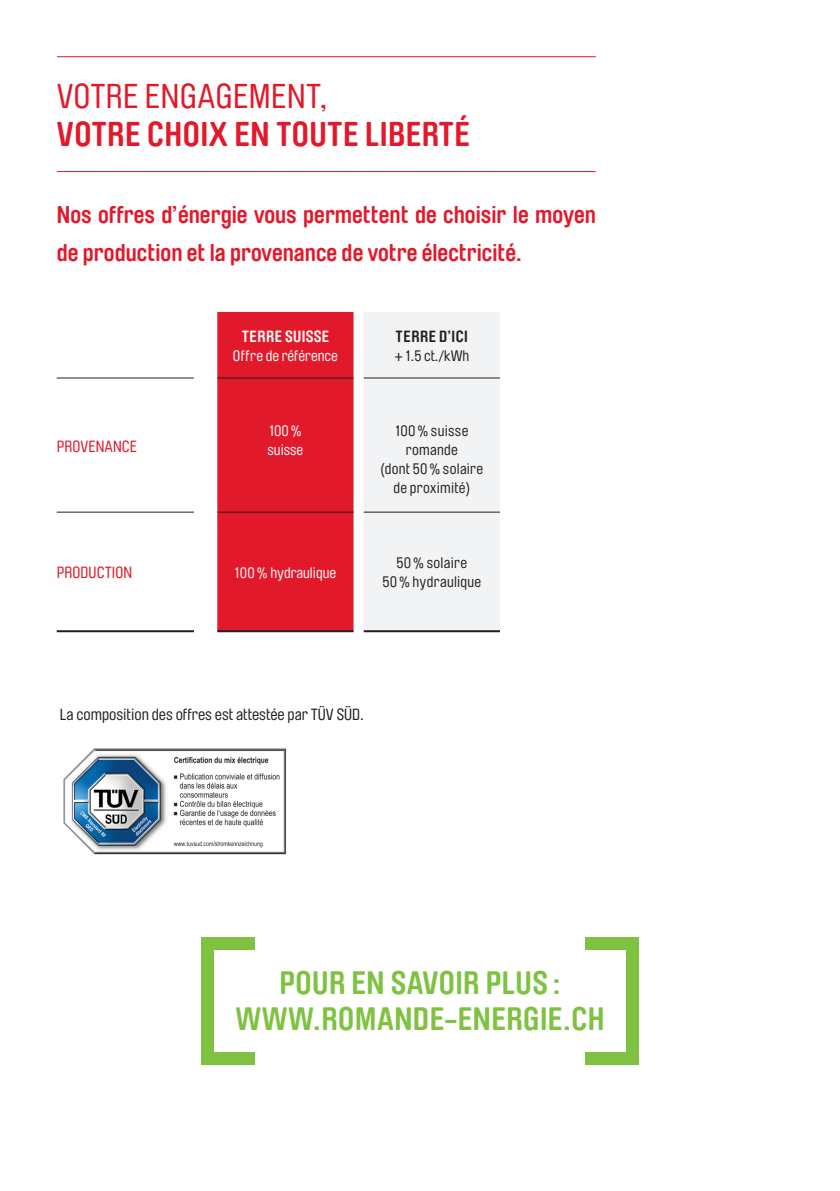
<style>
.page{position:relative;width:840px;height:1191px;background:#fff}
.page>*{position:absolute;margin:0;border:0;box-sizing:border-box;transform-origin:0 0}
.t1{font:700 34px/38.2px "Brauer Neue Std";letter-spacing:.015em;color:#e2192b}
.t2{font:700 32px "Brauer Neue Std";letter-spacing:.015em;color:#7fc241}
.t3{font:700 24px/38.2px "Brauer Neue Std";color:#e2192b}
.t4{font:16px "Brauer Neue Std";color:#231f20}
.t5{font:16px "Brauer Neue Std";letter-spacing:.005em;color:#e2192b}
.t6{font:700 16px "Brauer Neue Std";letter-spacing:.015em;color:#fff}
.t7{font:700 16px "Brauer Neue Std";letter-spacing:.03em;color:#231f20}
.t8{font:15px/19px "Brauer Neue Std";letter-spacing:.02em;color:#231f20;text-align:center}
.t9{font:15px/19px "Brauer Neue Std";color:#fff}
.s1{font-weight:400}
</style>
<div class="page">
<div style="left:584px;top:937px;width:54px;height:13px;background:#7fc241"></div>
<div style="left:201px;top:937px;width:54px;height:13px;background:#7fc241"></div>
<div style="left:584px;top:1052px;width:54px;height:12px;background:#7fc241"></div>
<div style="left:625px;top:937px;width:13px;height:121px;background:#7fc241"></div>
<div style="left:201px;top:1052px;width:54px;height:12px;background:#7fc241"></div>
<div style="left:201px;top:937px;width:13px;height:121px;background:#7fc241"></div>
<hr style="left:57px;top:56px;width:538px;height:1px;background:#e2192b">
<hr style="left:57px;top:171px;width:538px;height:1px;background:#e2192b">
<div style="left:217px;top:312px;width:136px;height:318px;background:#e2192b"></div>
<div style="left:363px;top:312px;width:136px;height:318px;background:#f2f3f4"></div>
<hr style="left:57px;top:377px;width:137px;height:1px;background:#231f20">
<hr style="left:217px;top:377px;width:136px;height:1px;background:#231f20">
<hr style="left:363px;top:377px;width:136px;height:1px;background:#231f20">
<hr style="left:57px;top:511px;width:137px;height:1px;background:#231f20">
<hr style="left:217px;top:511px;width:136px;height:1px;background:#231f20">
<hr style="left:363px;top:511px;width:136px;height:1px;background:#231f20">
<hr style="left:363px;top:630px;width:136px;height:2px;background:#231f20">
<hr style="left:57px;top:630px;width:137px;height:2px;background:#231f20">
<hr style="left:217px;top:630px;width:136px;height:2px;background:#231f20">
<img style="left:63px;top:748px;width:224px;height:107px">
<p class="t1" style="left:57px;top:77px;width:414px"><span class="s1">VOTRE ENGAGEMENT,<br></span>VOTRE CHOIX EN TOUTE LIBERTÉ</p>
<p class="t3" style="left:57px;top:195px;width:540px">Nos offres d’énergie vous permettent de choisir le moyen de production et la provenance de votre électricité.</p>
<p class="t5" style="left:57px;top:437px;width:82px">PROVENANCE</p>
<p class="t6" style="left:241px;top:327px;width:89px">TERRE SUISSE</p>
<p class="t9" style="left:233px;top:346px;width:106px">Offre de référence</p>
<p class="t7" style="left:395px;top:327px;width:74px">TERRE D’ICI</p>
<p class="t8" style="left:394px;top:346px;width:76px">+ 1.5 ct./kWh</p>
<p class="t9" style="left:267px;top:421px;width:37px">100% suisse</p>
<p class="t8" style="left:395px;top:421px;width:75px">100% suisse romande</p>
<p class="t8" style="left:380px;top:459px;width:104px">(dont 50% solaire</p>
<p class="t8" style="left:393px;top:478px;width:78px">de proximité)</p>
<p class="t5" style="left:57px;top:563px;width:77px">PRODUCTION</p>
<p class="t9" style="left:234px;top:563px;width:103px">100% hydraulique</p>
<p class="t8" style="left:396px;top:553px;width:72px">50% solaire</p>
<p class="t8" style="left:382px;top:572px;width:100px">50% hydraulique</p>
<p class="t4" style="left:60px;top:705px;width:305px">La composition des offres est attestée par TÜV SÜD.</p>
<p class="t2" style="left:279px;top:965px;width:282px">POUR EN SAVOIR PLUS :</p>
<p class="t2" style="left:235px;top:1001px;width:370px">WWW.ROMANDE-ENERGIE.CH</p>
</div>
